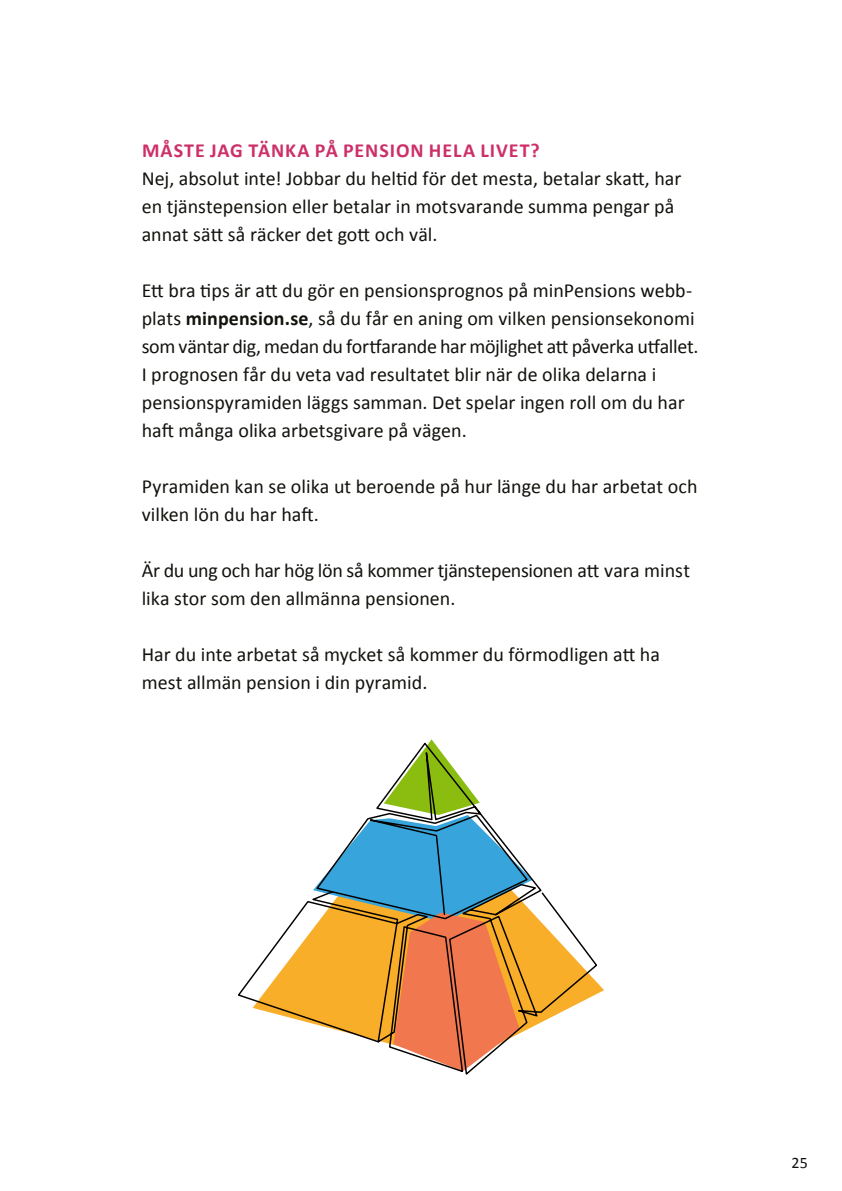
<style>
.page{position:relative;width:842px;height:1191px;background:#fff}
.page>*{position:absolute;margin:0;border:0;box-sizing:border-box;transform-origin:0 0}
.Bröd{font:20px/28px "Calibri";color:#12120d}
.Rubriknivå_2{font:700 20px "Calibri";letter-spacing:.045em;color:#cd3069}
.t1{font:16px "Calibri";color:#12120d}
.s1{font-weight:700}
</style>
<div class="page">
<svg style="left:238px;top:739px;width:360px;height:335px"></svg>
<h2 class="Rubriknivå_2" style="left:142px;top:137px;width:399px">MÅSTE JAG TÄNKA PÅ PENSION HELA LIVET?</h2>
<p class="Bröd" style="left:142px;top:163px;width:541px">Nej, absolut inte! Jobbar du heltid för det mesta, betalar skatt, har en tjänstepension eller betalar in motsvarande summa pengar på annat sätt så räcker det gott och väl.</p>
<p class="Bröd" style="left:142px;top:275px;width:558px">Ett bra tips är att du gör en pensionsprognos på minPensions webb&shy;plats <span class="s1">minpension.se</span>, så du får en aning om vilken pensionsekonomi som väntar dig, medan du fortfarande har möjlighet att påverka utfallet.<br>I prognosen får du veta vad resultatet blir när de olika delarna i pensionspyramiden läggs samman. Det spelar ingen roll om du har haft många olika arbetsgivare på vägen.</p>
<p class="Bröd" style="left:142px;top:471px;width:557px">Pyramiden kan se olika ut beroende på hur länge du har arbetat och vilken lön du har haft.</p>
<p class="Bröd" style="left:142px;top:555px;width:550px">Är du ung och har hög lön så kommer tjänstepensionen att vara minst lika stor som den allmänna pensionen.</p>
<p class="Bröd" style="left:142px;top:639px;width:520px">Har du inte arbetat så mycket så kommer du förmodligen att ha mest allmän pension i din pyramid.</p>
<p class="t1" style="left:791px;top:1153px;width:18px">25</p>
</div>
